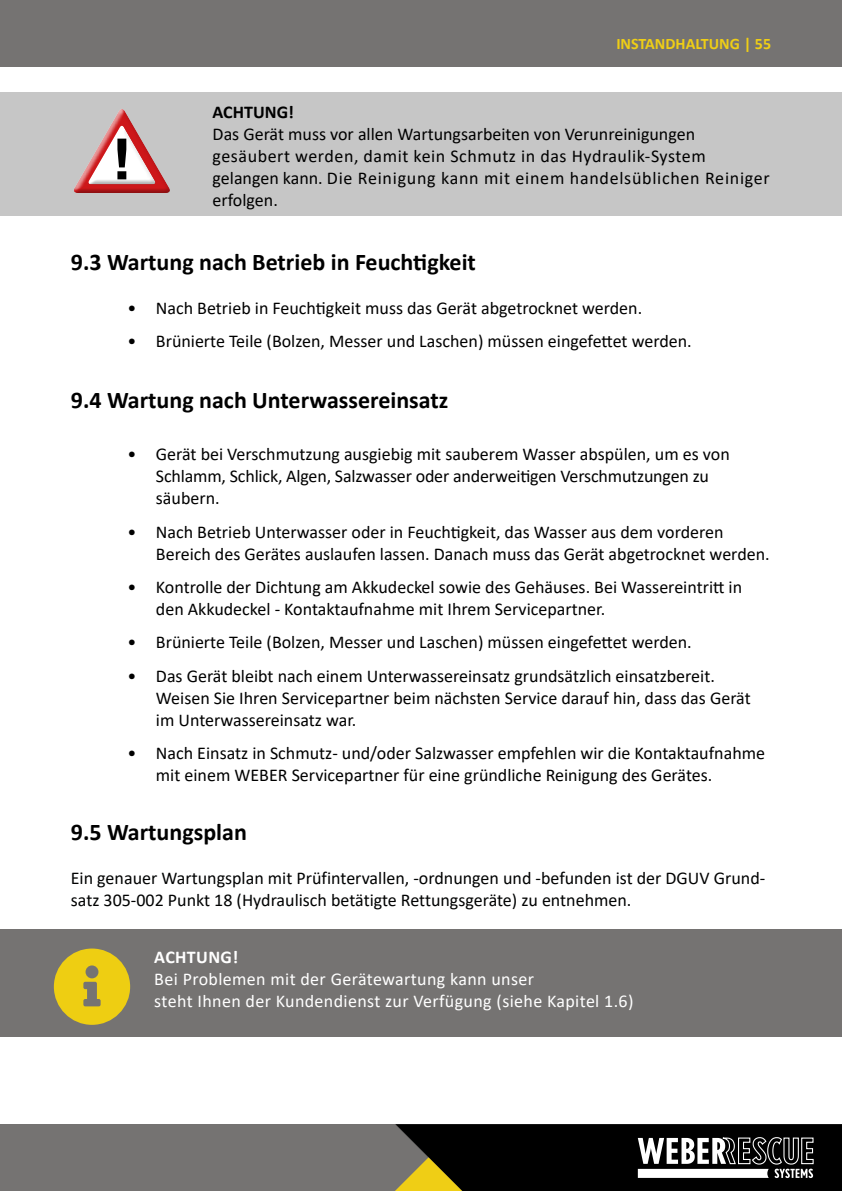
<style>
.page{position:relative;width:842px;height:1191px;background:#fff}
.page>*{position:absolute;margin:0;border:0;box-sizing:border-box;transform-origin:0 0}
.t1{font:700 24px "Calibri";color:#000}
.t2{font:18px/22px "Calibri";color:#000}
.t3{font:18px/22px "Calibri";letter-spacing:.02em;color:#000}
.t4{font:18px/22px "Calibri";color:#010202}
.t5{font:18px/22px "Calibri";letter-spacing:.02em;color:#fff}
.t6{font:700 18px "Calibri";color:#000}
.t7{font:700 18px "Calibri";letter-spacing:.02em;color:#fff}
.t8{font:700 16px "Calibri";color:#efce15}
</style>
<div class="page">
<div style="left:0;top:0;width:842px;height:67px;background:#757372"></div>
<div style="left:0;top:1124px;width:842px;height:67px;background:#757372"></div>
<svg style="left:395px;top:1124px;width:447px;height:67px"></svg>
<div style="left:0;top:92px;width:842px;height:123px;background:#c6c6c6"></div>
<div style="left:0;top:928px;width:842px;height:108px;background:#757372"></div>
<svg style="left:74px;top:109px;width:96px;height:84px"></svg>
<svg style="left:54px;top:948px;width:76px;height:76px"></svg>
<p class="t8" style="left:616px;top:32px;width:156px">INSTANDHALTUNG | 55</p>
<p class="t6" style="left:213px;top:100px;width:83px">ACHTUNG!</p>
<p class="t3" style="left:213px;top:123px;width:559px">Das Gerät muss vor allen Wartungsarbeiten von Verunreinigungen gesäubert werden, damit kein Schmutz in das Hydraulik-System gelangen kann. Die Reinigung kann mit einem handelsüblichen Reiniger erfolgen.</p>
<h1 class="t1" style="left:71px;top:245px;width:407px">9.3 Wartung nach Betrieb in Feuchtigkeit</h1>
<p class="t2" style="left:128px;top:297px;width:516px">• Nach Betrieb in Feuchtigkeit muss das Gerät abgetrocknet werden.</p>
<p class="t2" style="left:128px;top:330px;width:566px">• Brünierte Teile (Bolzen, Messer und Laschen) müssen eingefettet werden.</p>
<h1 class="t1" style="left:71px;top:383px;width:379px">9.4 Wartung nach Unterwassereinsatz</h1>
<p class="t2" style="left:156px;top:443px;width:575px;text-indent:-28px">• Gerät bei Verschmutzung ausgiebig mit sauberem Wasser abspülen, um es von<br>Schlamm, Schlick, Algen, Salzwasser oder anderweitigen Verschmutzungen zu säubern.</p>
<p class="t2" style="left:156px;top:520px;width:615px;text-indent:-28px">• Nach Betrieb Unterwasser oder in Feuchtigkeit, das Wasser aus dem vorderen<br>Bereich des Gerätes auslaufen lassen. Danach muss das Gerät abgetrocknet werden.</p>
<p class="t2" style="left:156px;top:575px;width:588px;text-indent:-28px">• Kontrolle der Dichtung am Akkudeckel sowie des Gehäuses. Bei Wassereintritt in den Akkudeckel - Kontaktaufnahme mit Ihrem Servicepartner.</p>
<p class="t2" style="left:128px;top:631px;width:566px">• Brünierte Teile (Bolzen, Messer und Laschen) müssen eingefettet werden.</p>
<p class="t2" style="left:156px;top:664px;width:596px;text-indent:-28px">• Das Gerät bleibt nach einem Unterwassereinsatz grundsätzlich einsatzbereit.<br>Weisen Sie Ihren Servicepartner beim nächsten Service darauf hin, dass das Gerät im Unterwassereinsatz war.</p>
<p class="t2" style="left:156px;top:741px;width:611px;text-indent:-28px">• Nach Einsatz in Schmutz- und/oder Salzwasser empfehlen wir die Kontaktaufnahme mit einem WEBER Servicepartner für eine gründliche Reinigung des Gerätes.</p>
<h1 class="t1" style="left:71px;top:815px;width:178px">9.5 Wartungsplan</h1>
<p class="t4" style="left:71px;top:867px;width:696px">Ein genauer Wartungsplan mit Prüfintervallen, -ordnungen und -befunden ist der DGUV Grund&shy;satz 305-002 Punkt 18 (Hydraulisch betätigte Rettungsgeräte) zu entnehmen.</p>
<p class="t7" style="left:154px;top:944px;width:85px">ACHTUNG!</p>
<p class="t5" style="left:154px;top:968px;width:481px">Bei Problemen mit der Gerätewartung kann unser<br>steht Ihnen der Kundendienst zur Verfügung (siehe Kapitel 1.6)</p>
</div>
